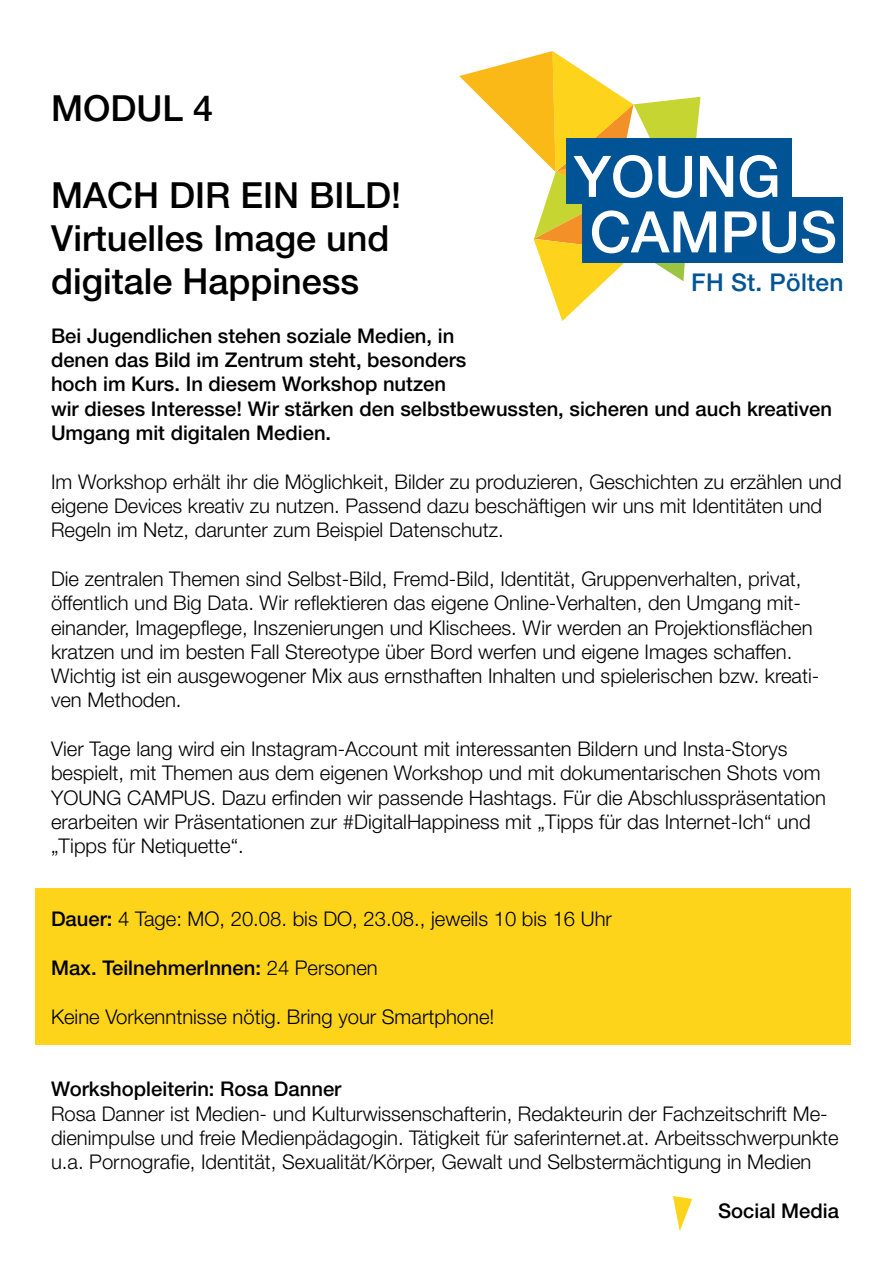
<style>
.page{position:relative;width:893px;height:1276px;background:#fff}
.page>*{position:absolute;margin:0;border:0;box-sizing:border-box;transform-origin:0 0}
.t1{font:500 57.38px/55.6px "Helvetica Neue LT Pro";color:#fff}
.t2{font:500 36px/43.2px "Helvetica Neue LT Pro";color:#000}
.t3{font:500 24.53px "Helvetica Neue LT Pro";letter-spacing:.01em;color:#005496}
.t4{font:300 20.25px/24.3px "Helvetica Neue LT Pro";color:#000}
.t5{font:500 20.25px/24.3px "Helvetica Neue LT Pro";color:#000}
.s1{font-weight:500}
.s2{font-weight:300}
</style>
<div class="page">
<div style="left:36px;top:888px;width:815px;height:157px;background:#fdd41a"></div>
<svg style="left:673px;top:1196px;width:19px;height:35px"></svg>
<svg style="left:459px;top:51px;width:241px;height:270px"></svg>
<div style="left:566px;top:138px;width:226px;height:66px;background:#005496"></div>
<div style="left:582px;top:198px;width:261px;height:65px;background:#005496"></div>
<h2 class="t2" style="left:51px;top:87px;width:164px">MODUL 4</h2>
<h1 class="t1" style="left:574px;top:148px;width:265px">YOUNG<br>CAMPUS</h1>
<p class="t3" style="left:691px;top:267px;width:154px">FH St. Pölten</p>
<h2 class="t2" style="left:51px;top:173px;width:352px">MACH DIR EIN BILD!<br>Virtuelles Image und digitale Happiness</h2>
<p class="t5" style="left:51px;top:323px;width:783px">Bei Jugendlichen stehen soziale Medien, in<br>denen das Bild im Zentrum steht, besonders<br>hoch im Kurs. In diesem Workshop nutzen<br>wir dieses Interesse! Wir stärken den selbstbewussten, sicheren und auch kreativen Umgang mit digitalen Medien.</p>
<p class="t4" style="left:51px;top:469px;width:792px">Im Workshop erhält ihr die Möglichkeit, Bilder zu produzieren, Geschichten zu erzählen und eigene Devices kreativ zu nutzen. Passend dazu beschäftigen wir uns mit Identitäten und<br>Regeln im Netz, darunter zum Beispiel Datenschutz.</p>
<p class="t4" style="left:51px;top:566px;width:770px">Die zentralen Themen sind Selbst-Bild, Fremd-Bild, Identität, Gruppenverhalten, privat, öffentlich und Big Data. Wir reflektieren das eigene Online-Verhalten, den Umgang mit&shy;einander, Imagepflege, Inszenierungen und Klischees. Wir werden an Projektionsflächen kratzen und im besten Fall Stereotype über Bord werfen und eigene Images schaffen.<br>Wichtig ist ein ausgewogener Mix aus ernsthaften Inhalten und spielerischen bzw. kreati&shy;ven Methoden.</p>
<p class="t4" style="left:51px;top:736px;width:776px">Vier Tage lang wird ein Instagram-Account mit interessanten Bildern und Insta-Storys bespielt, mit Themen aus dem eigenen Workshop und mit dokumentarischen Shots vom YOUNG CAMPUS. Dazu erfinden wir passende Hashtags. Für die Abschlusspräsentation erarbeiten wir Präsentationen zur #DigitalHappiness mit „Tipps für das Internet-Ich“ und „Tipps für Netiquette“.</p>
<p class="t4" style="left:51px;top:906px;width:562px"><span class="s1">Dauer:</span> 4 Tage: MO, 20.08. bis DO, 23.08., jeweils 10 bis 16 Uhr</p>
<p class="t5" style="left:51px;top:955px;width:328px">Max. TeilnehmerInnen: <span class="s2">24 Personen</span></p>
<p class="t4" style="left:51px;top:1003px;width:445px">Keine Vorkenntnisse nötig. Bring your Smartphone!</p>
<p class="t5" style="left:51px;top:1076px;width:292px">Workshopleiterin: Rosa Danner</p>
<p class="t4" style="left:51px;top:1101px;width:789px">Rosa Danner ist Medien- und Kulturwissenschafterin, Redakteurin der Fachzeitschrift Me&shy;dienimpulse und freie Medienpädagogin. Tätigkeit für saferinternet.at. Arbeitsschwerpunkte u.a. Pornografie, Identität, Sexualität/Körper, Gewalt und Selbstermächtigung in Medien</p>
<p class="t5" style="left:718px;top:1198px;width:122px">Social Media</p>
</div>
